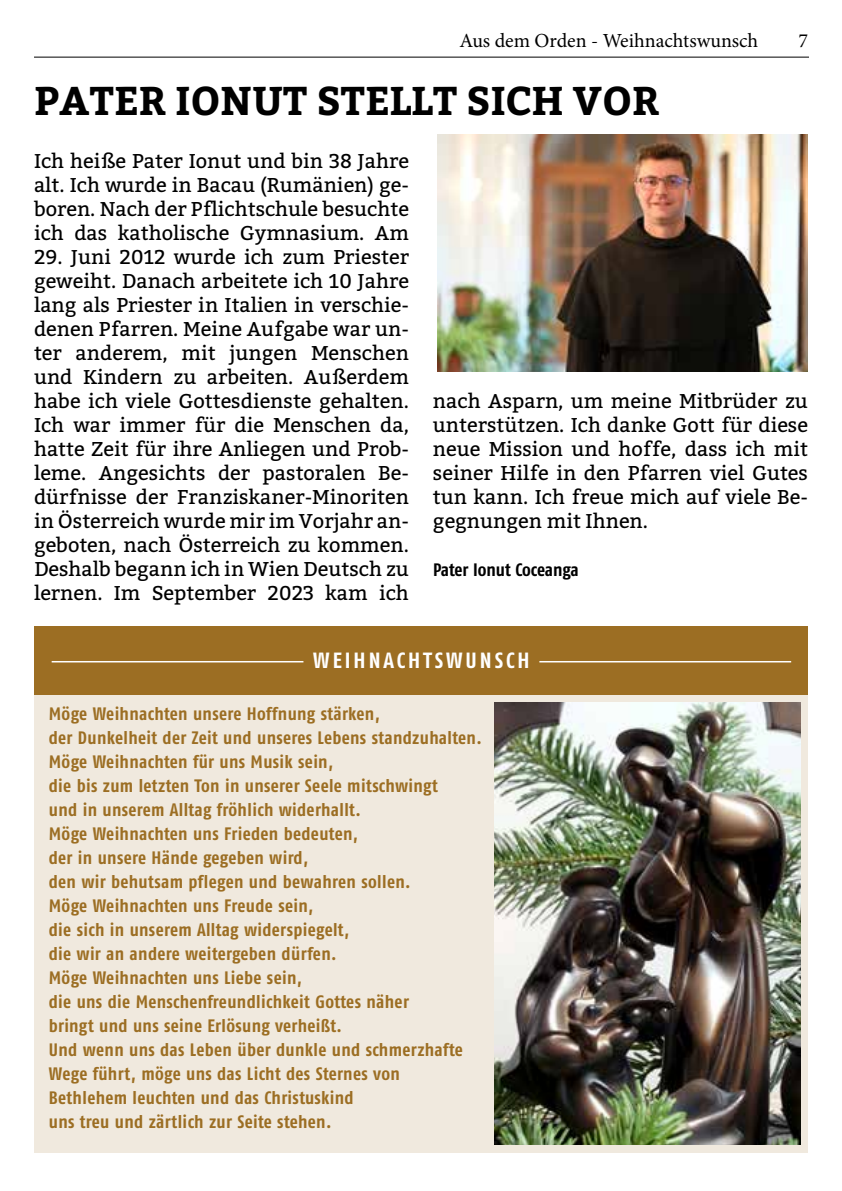
<style>
.page{position:relative;width:842px;height:1191px;background:#fff}
.page>*{position:absolute;margin:0;border:0;box-sizing:border-box;transform-origin:0 0}
.t1{font:700 40px "Bitter";color:#000}
.t2{font:700 22px "Fago Co";letter-spacing:.135em;color:#fff}
.t3{font:20px/24px "Bitter";color:#000;text-align:justify}
.t4{font:20px "Minion Pro";color:#000}
.t5{font:700 18px/24px "Fago Co";letter-spacing:.02em;color:#9c6e23}
.t6{font:700 18px "Fago Co";letter-spacing:-.005em;color:#000}
</style>
<div class="page">
<hr style="left:34px;top:57px;width:775px;height:1px;background:#000">
<img style="left:437px;top:135px;width:370px;height:236px">
<div style="left:35px;top:672px;width:773px;height:480px;background:#f0e9de"></div>
<div style="left:35px;top:626px;width:773px;height:68px;background:#9c6e23"></div>
<hr style="left:52px;top:661px;width:739px;height:1px;background:#fff">
<div style="left:303px;top:651px;width:236px;height:20px;background:#9c6e23"></div>
<img style="left:494px;top:702px;width:306px;height:442px">
<p class="t4" style="left:459px;top:27px;width:300px">Aus dem Orden - Weihnachtswunsch</p>
<p class="t4" style="left:798px;top:27px;width:11px">7</p>
<h1 class="t1" style="left:34px;top:76px;width:627px">PATER IONUT STELLT SICH VOR</h1>
<p class="t3" style="left:34px;top:149px;width:376px">Ich heiße Pater Ionut und bin 38 Jahre alt. Ich wurde in Bacau (Rumänien) ge&shy;boren. Nach der Pflichtschule besuchte ich das katholische Gymnasium. Am</p>
<p class="t3" style="left:34px;top:245px;width:376px">29. Juni 2012 wurde ich zum Priester geweiht. Danach arbeitete ich 10 Jahre lang als Priester in Italien in verschie&shy;denen Pfarren. Meine Aufgabe war un&shy;ter anderem, mit jungen Menschen und Kindern zu arbeiten. Außerdem habe ich viele Gottesdienste gehalten.<br>Ich war immer für die Menschen da, hatte Zeit für ihre Anliegen und Prob&shy;leme. Angesichts der pastoralen Be&shy;dürfnisse der Franziskaner-Minoriten in Österreich wurde mir im Vorjahr an&shy;geboten, nach Österreich zu kommen.<br>Deshalb begann ich in Wien Deutsch zu lernen. Im September 2023 kam ich</p>
<p class="t3" style="left:433px;top:389px;width:376px">nach Asparn, um meine Mitbrüder zu unterstützen. Ich danke Gott für diese neue Mission und hoffe, dass ich mit seiner Hilfe in den Pfarren viel Gutes tun kann. Ich freue mich auf viele Be&shy;gegnungen mit Ihnen.</p>
<p class="t6" style="left:433px;top:559px;width:147px">Pater Ionut Coceanga</p>
<p class="t2" style="left:313px;top:647px;width:218px">WEIHNACHTSWUNSCH</p>
<p class="t5" style="left:49px;top:701px;width:434px">Möge Weihnachten unsere Hoffnung stärken,<br>der Dunkelheit der Zeit und unseres Lebens standzuhalten.<br>Möge Weihnachten für uns Musik sein,<br>die bis zum letzten Ton in unserer Seele mitschwingt<br>und in unserem Alltag fröhlich widerhallt.<br>Möge Weihnachten uns Frieden bedeuten,<br>der in unsere Hände gegeben wird,<br>den wir behutsam pflegen und bewahren sollen.<br>Möge Weihnachten uns Freude sein,<br>die sich in unserem Alltag widerspiegelt,<br>die wir an andere weitergeben dürfen.<br>Möge Weihnachten uns Liebe sein,<br>die uns die Menschenfreundlichkeit Gottes näher<br>bringt und uns seine Erlösung verheißt.<br>Und wenn uns das Leben über dunkle und schmerzhafte Wege führt, möge uns das Licht des Sternes von Bethlehem leuchten und das Christuskind<br>uns treu und zärtlich zur Seite stehen.</p>
</div>
